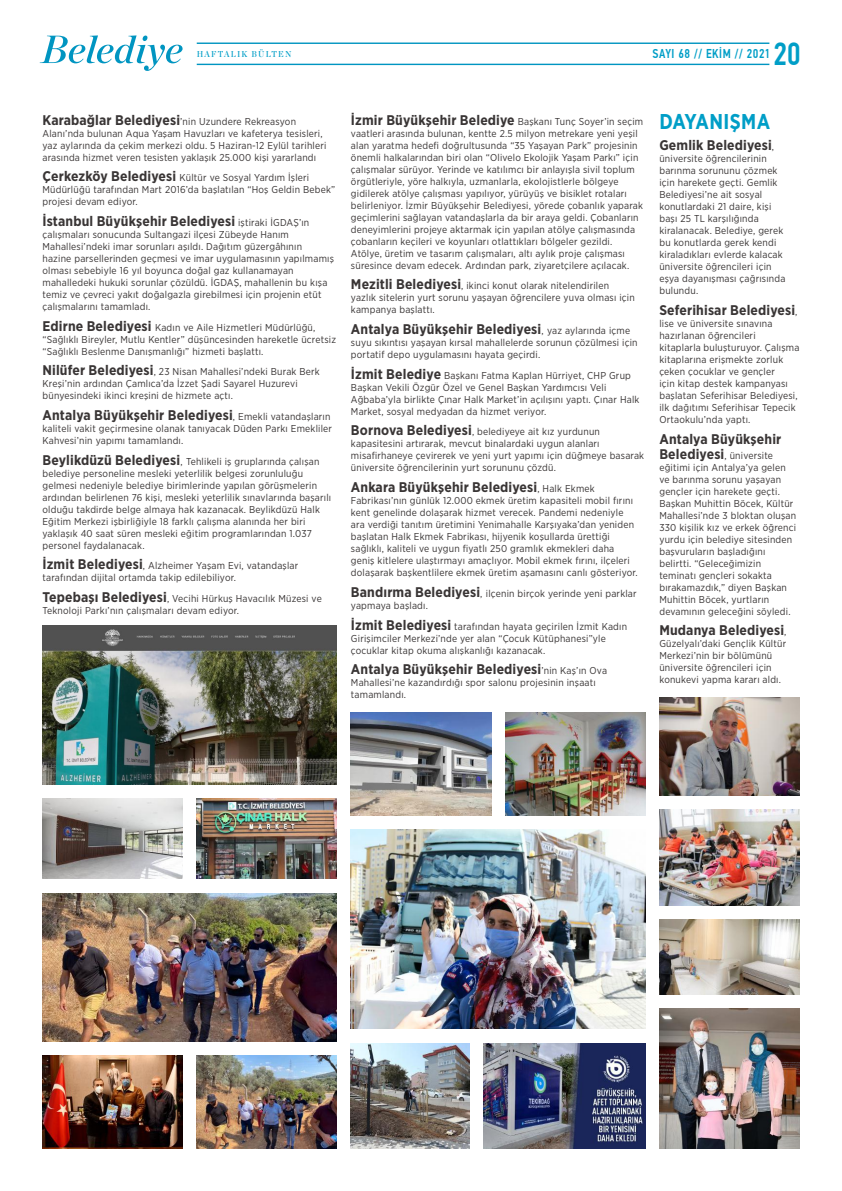
<style>
.page{position:relative;width:842px;height:1191px;background:#fff}
.page>*{position:absolute;margin:0;border:0;box-sizing:border-box;transform-origin:0 0}
.t1{font:500 32.1px "PF Din Text Cond Pro";color:#009ec7;scale:.93 1}
.t2{font:700 21.4px "Gotham Narrow";letter-spacing:.02em;color:#009ec7;scale:.93 1}
.t3{font:700 14px "Gotham Narrow";letter-spacing:.01em;color:#393535}
.t4{font:500 12.8px "PF Din Text Cond Pro";letter-spacing:.05em;color:#009ec7;scale:.93 1}
.t5{font:10px/12px "Gotham Narrow";letter-spacing:.02em;color:#393535}
.t6{font:8.6px "Chronicle Display Semi";letter-spacing:.15em;color:#009ec7;scale:.93 1}
.s1{font-weight:700;font-size:14px}
.s2{font-weight:400;font-size:10px}
</style>
<div class="page">
<hr style="left:197px;top:64px;width:572px;height:1px;background:#0095c1">
<hr style="left:197px;top:43px;width:572px;height:1px;background:#0095c1">
<svg style="left:40px;top:35px;width:143px;height:36px"></svg>
<img style="left:43px;top:1056px;width:140px;height:92px">
<img style="left:197px;top:1056px;width:140px;height:92px">
<img style="left:43px;top:893px;width:294px;height:148px">
<img style="left:659px;top:919px;width:140px;height:75px">
<img style="left:659px;top:1008px;width:140px;height:140px">
<img style="left:43px;top:626px;width:294px;height:158px">
<img style="left:43px;top:799px;width:140px;height:80px">
<img style="left:197px;top:799px;width:140px;height:80px">
<img style="left:659px;top:697px;width:140px;height:98px">
<img style="left:659px;top:809px;width:140px;height:96px">
<img style="left:351px;top:1043px;width:118px;height:105px">
<img style="left:351px;top:712px;width:140px;height:103px">
<img style="left:351px;top:829px;width:294px;height:199px">
<img style="left:483px;top:1043px;width:162px;height:105px">
<img style="left:505px;top:712px;width:140px;height:103px">
<p class="t6" style="left:197px;top:47px;width:103px">HAFTALIK BÜLTEN</p>
<p class="t4" style="left:652px;top:46px;width:128px">SAYI 68 // EKİM // 2021</p>
<h1 class="t1" style="left:773px;top:35px;width:31px">20</h1>
<p class="t5" style="left:43px;top:115px;width:285px"><span class="s1">Karabağlar Belediyesi</span>’nin Uzundere Rekreasyon Alanı’nda bulunan Aqua Yaşam Havuzları ve kafeterya tesisleri, yaz aylarında da çekim merkezi oldu. 5 Haziran-12 Eylül tarihleri arasında hizmet veren tesisten yaklaşık 25.000 kişi yararlandı</p>
<p class="t5" style="left:43px;top:172px;width:294px"><span class="s1">Çerkezköy Belediyesi</span> Kültür ve Sosyal Yardım İşleri<br>Müdürlüğü tarafından Mart 2016’da başlatılan “Hoş Geldin Bebek” projesi devam ediyor.</p>
<h3 class="t3" style="left:43px;top:212px;width:268px">İstanbul Büyükşehir Belediyesi <span class="s2">iştiraki İGDAŞ’ın</span></h3>
<p class="t5" style="left:43px;top:228px;width:293px">çalışmaları sonucunda Sultangazi ilçesi Zübeyde Hanım Mahallesi’ndeki imar sorunları aşıldı. Dağıtım güzergâhının<br>hazine parsellerinden geçmesi ve imar uygulamasının yapılmamış olması sebebiyle 16 yıl boyunca doğal gaz kullanamayan mahalledeki hukuki sorunlar çözüldü. İGDAŞ, mahallenin bu kışa temiz ve çevreci yakıt doğalgazla girebilmesi için projenin etüt çalışmalarını tamamladı.</p>
<p class="t5" style="left:43px;top:321px;width:295px"><span class="s1">Edirne Belediyesi</span> Kadın ve Aile Hizmetleri Müdürlüğü, “Sağlıklı Bireyler, Mutlu Kentler” düşüncesinden hareketle ücretsiz “Sağlıklı Beslenme Danışmanlığı” hizmeti başlattı.</p>
<p class="t5" style="left:43px;top:366px;width:279px"><span class="s1">Nilüfer Belediyesi</span>, 23 Nisan Mahallesi’ndeki Burak Berk<br>Kreşi’nin ardından Çamlıca’da İzzet Şadi Sayarel Huzurevi bünyesindeki ikinci kreşini de hizmete açtı.</p>
<h3 class="t3" style="left:43px;top:406px;width:289px">Antalya Büyükşehir Belediyesi<span class="s2">, Emekli vatandaşların</span></h3>
<p class="t5" style="left:43px;top:422px;width:291px">kaliteli vakit geçirmesine olanak tanıyacak Düden Parkı Emekliler<br>Kahvesi’nin yapımı tamamlandı.</p>
<p class="t5" style="left:43px;top:455px;width:290px"><span class="s1">Beylikdüzü Belediyesi</span>, Tehlikeli iş gruplarında çalışan belediye personeline mesleki yeterlilik belgesi zorunluluğu gelmesi nedeniyle belediye birimlerinde yapılan görüşmelerin ardından belirlenen 76 kişi, mesleki yeterlilik sınavlarında başarılı olduğu takdirde belge almaya hak kazanacak. Beylikdüzü Halk Eğitim Merkezi işbirliğiyle 18 farklı çalışma alanında her biri yaklaşık 40 saat süren mesleki eğitim programlarından 1.037 personel faydalanacak.</p>
<p class="t5" style="left:43px;top:560px;width:257px"><span class="s1">İzmit Belediyesi</span>, Alzheimer Yaşam Evi, vatandaşlar tarafından dijital ortamda takip edilebiliyor.</p>
<p class="t5" style="left:43px;top:592px;width:281px"><span class="s1">Tepebaşı Belediyesi</span>, Vecihi Hürkuş Havacılık Müzesi ve<br>Teknoloji Parkı’nın çalışmaları devam ediyor.</p>
<p class="t5" style="left:351px;top:115px;width:294px"><span class="s1">İzmir Büyükşehir Belediye</span> Başkanı Tunç Soyer’in seçim vaatleri arasında bulunan, kentte 2.5 milyon metrekare yeni yeşil alan yaratma hedefi doğrultusunda “35 Yaşayan Park” projesinin önemli halkalarından biri olan “Olivelo Ekolojik Yaşam Parkı” için çalışmalar sürüyor. Yerinde ve katılımcı bir anlayışla sivil toplum örgütleriyle, yöre halkıyla, uzmanlarla, ekolojistlerle bölgeye gidilerek atölye çalışması yapılıyor, yürüyüş ve bisiklet rotaları belirleniyor. İzmir Büyükşehir Belediyesi, yörede çobanlık yaparak geçimlerini sağlayan vatandaşlarla da bir araya geldi. Çobanların deneyimlerini projeye aktarmak için yapılan atölye çalışmasında çobanların keçileri ve koyunları otlattıkları bölgeler gezildi.<br>Atölye, üretim ve tasarım çalışmaları, altı aylık proje çalışması süresince devam edecek. Ardından park, ziyaretçilere açılacak.</p>
<p class="t5" style="left:351px;top:280px;width:285px"><span class="s1">Mezitli Belediyesi</span>, ikinci konut olarak nitelendirilen yazlık sitelerin yurt sorunu yaşayan öğrencilere yuva olması için kampanya başlattı.</p>
<h3 class="t3" style="left:351px;top:320px;width:281px">Antalya Büyükşehir Belediyesi<span class="s2">, yaz aylarında içme</span></h3>
<p class="t5" style="left:351px;top:336px;width:288px">suyu sıkıntısı yaşayan kırsal mahallelerde sorunun çözülmesi için portatif depo uygulamasını hayata geçirdi.</p>
<p class="t5" style="left:351px;top:369px;width:290px"><span class="s1">İzmit Belediye</span> Başkanı Fatma Kaplan Hürriyet, CHP Grup Başkan Vekili Özgür Özel ve Genel Başkan Yardımcısı Veli Ağbaba’yla birlikte Çınar Halk Market’in açılışını yaptı. Çınar Halk Market, sosyal medyadan da hizmet veriyor.</p>
<p class="t5" style="left:351px;top:426px;width:295px"><span class="s1">Bornova Belediyesi</span>, belediyeye ait kız yurdunun kapasitesini artırarak, mevcut binalardaki uygun alanları misafirhaneye çevirerek ve yeni yurt yapımı için düğmeye basarak üniversite öğrencilerinin yurt sorununu çözdü.</p>
<h3 class="t3" style="left:351px;top:478px;width:245px">Ankara Büyükşehir Belediyesi<span class="s2">, Halk Ekmek</span></h3>
<p class="t5" style="left:351px;top:494px;width:288px">Fabrikası’nın günlük 12.000 ekmek üretim kapasiteli mobil fırını kent genelinde dolaşarak hizmet verecek. Pandemi nedeniyle ara verdiği tanıtım üretimini Yenimahalle Karşıyaka’dan yeniden başlatan Halk Ekmek Fabrikası, hijyenik koşullarda ürettiği sağlıklı, kaliteli ve uygun fiyatlı 250 gramlık ekmekleri daha geniş kitlelere ulaştırmayı amaçlıyor. Mobil ekmek fırını, ilçeleri dolaşarak başkentlilere ekmek üretim aşamasını canlı gösteriyor.</p>
<p class="t5" style="left:351px;top:587px;width:287px"><span class="s1">Bandırma Belediyesi</span>, ilçenin birçok yerinde yeni parklar yapmaya başladı.</p>
<p class="t5" style="left:351px;top:620px;width:278px"><span class="s1">İzmit Belediyesi</span> tarafından hayata geçirilen İzmit Kadın<br>Girişimciler Merkezi’nde yer alan “Çocuk Kütüphanesi”yle çocuklar kitap okuma alışkanlığı kazanacak.</p>
<h3 class="t3" style="left:351px;top:660px;width:258px">Antalya Büyükşehir Belediyesi<span class="s2">’nin Kaş’ın Ova</span></h3>
<p class="t5" style="left:351px;top:676px;width:246px">Mahallesi’ne kazandırdığı spor salonu projesinin inşaatı tamamlandı.</p>
<h2 class="t2" style="left:659px;top:108px;width:121px">DAYANIŞMA</h2>
<h3 class="t3" style="left:659px;top:136px;width:116px">Gemlik Belediyesi<span class="s2">,</span></h3>
<p class="t5" style="left:659px;top:152px;width:128px">üniversite öğrencilerinin barınma sorununu çözmek için harekete geçti. Gemlik<br>Belediyesi’ne ait sosyal konutlardaki 21 daire, kişi başı 25 TL karşılığında kiralanacak. Belediye, gerek bu konutlarda gerek kendi kiraladıkları evlerde kalacak üniversite öğrencileri için eşya dayanışması çağrısında bulundu.</p>
<h3 class="t3" style="left:659px;top:301px;width:140px">Seferihisar Belediyesi<span class="s2">,</span></h3>
<p class="t5" style="left:659px;top:317px;width:142px">lise ve üniversite sınavına hazırlanan öğrencileri kitaplarla buluşturuyor. Çalışma kitaplarına erişmekte zorluk çeken çocuklar ve gençler<br>için kitap destek kampanyası başlatan Seferihisar Belediyesi, ilk dağıtımı Seferihisar Tepecik<br>Ortaokulu’nda yaptı.</p>
<h3 class="t3" style="left:659px;top:429px;width:123px">Antalya Büyükşehir</h3>
<p class="t5" style="left:659px;top:449px;width:138px"><span class="s1">Belediyesi</span>, üniversite eğitimi için Antalya’ya gelen ve barınma sorunu yaşayan gençler için harekete geçti.<br>Başkan Muhittin Böcek, Kültür<br>Mahallesi’nde 3 bloktan oluşan<br>330 kişilik kız ve erkek öğrenci yurdu için belediye sitesinden başvuruların başladığını belirtti. “Geleceğimizin teminatı gençleri sokakta bırakamazdık,” diyen Başkan<br>Muhittin Böcek, yurtların devamının geleceğini söyledi.</p>
<h3 class="t3" style="left:659px;top:621px;width:129px">Mudanya Belediyesi<span class="s2">,</span></h3>
<p class="t5" style="left:659px;top:637px;width:128px">Güzelyalı’daki Gençlik Kültür<br>Merkezi’nin bir bölümünü üniversite öğrencileri için konukevi yapma kararı aldı.</p>
</div>
